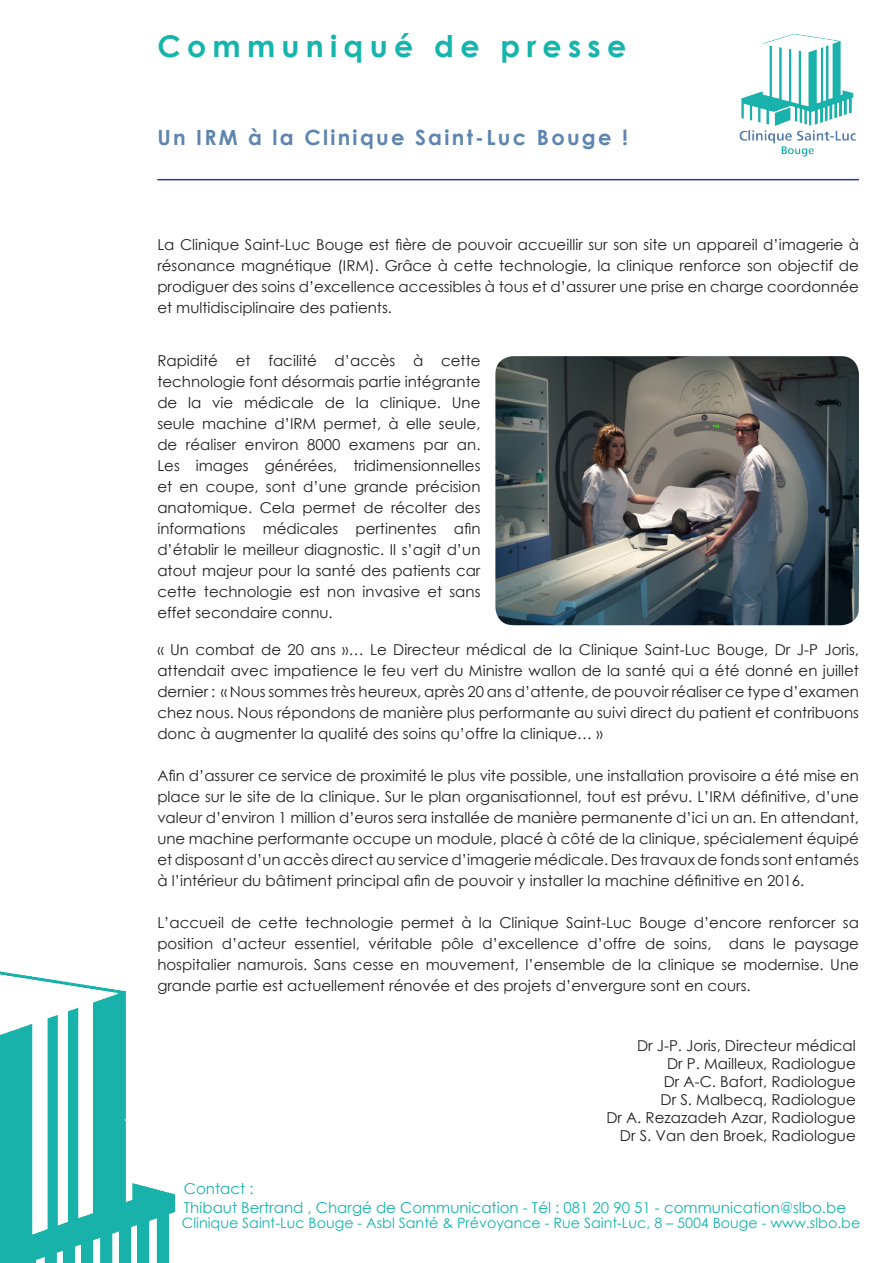
<style>
.page{position:relative;width:893px;height:1263px;background:#fff}
.page>*{position:absolute;margin:0;border:0;box-sizing:border-box;transform-origin:0 0}
.t1{font:700 30px "Century Gothic";letter-spacing:.21em;color:#15b4ac}
.t2{font:700 21px "Century Gothic";letter-spacing:.11em;color:#5e85b0}
.t3{font:15px/21px "Century Gothic";color:#231f20;text-align:justify}
.t4{font:15px "Century Gothic";color:#15b4ac}
.t5{font:14.25px "Century Gothic";color:#15b4ac}
</style>
<div class="page">
<img style="left:0;top:971px;width:176px;height:292px">
<img style="left:739px;top:33px;width:117px;height:124px">
<img style="left:495px;top:356px;width:364px;height:269px">
<hr style="left:157px;top:179px;width:702px;height:1px;background:#253f8e">
<p class="t1" style="left:157px;top:23px;width:470px">Communiqué de presse</p>
<p class="t2" style="left:157px;top:122px;width:472px">Un IRM à la Clinique Saint-Luc Bouge !</p>
<p class="t3" style="left:157px;top:234px;width:703px">La Clinique Saint-Luc Bouge est fière de pouvoir accueillir sur son site un appareil d’imagerie à résonance magnétique (IRM). Grâce à cette technologie, la clinique renforce son objectif de prodiguer des soins d’excellence accessibles à tous et d’assurer une prise en charge coordonnée et multidisciplinaire des patients.</p>
<p class="t3" style="left:157px;top:350px;width:325px">Rapidité et facilité d’accès à cette technologie font désormais partie intégrante de la vie médicale de la clinique. Une seule machine d’IRM permet, à elle seule, de réaliser environ 8000 examens par an.<br>Les images générées, tridimensionnelles et en coupe, sont d’une grande précision anatomique. Cela permet de récolter des informations médicales pertinentes afin d’établir le meilleur diagnostic. Il s’agit d’un atout majeur pour la santé des patients car cette technologie est non invasive et sans effet secondaire connu.</p>
<p class="t3" style="left:157px;top:639px;width:703px">« Un combat de 20 ans »… Le Directeur médical de la Clinique Saint-Luc Bouge, Dr J-P Joris, attendait avec impatience le feu vert du Ministre wallon de la santé qui a été donné en juillet dernier : « Nous sommes très heureux, après 20 ans d’attente, de pouvoir réaliser ce type d’examen chez nous. Nous répondons de manière plus performante au suivi direct du patient et contribuons donc à augmenter la qualité des soins qu’offre la clinique… »</p>
<p class="t3" style="left:157px;top:765px;width:703px">Afin d’assurer ce service de proximité le plus vite possible, une installation provisoire a été mise en place sur le site de la clinique. Sur le plan organisationnel, tout est prévu. L’IRM définitive, d’une valeur d’environ 1 million d’euros sera installée de manière permanente d’ici un an. En attendant, une machine performante occupe un module, placé à côté de la clinique, spécialement équipé et disposant d’un accès direct au service d’imagerie médicale. Des travaux de fonds sont entamés à l’intérieur du bâtiment principal afin de pouvoir y installer la machine définitive en 2016.</p>
<p class="t3" style="left:157px;top:912px;width:703px">L’accueil de cette technologie permet à la Clinique Saint-Luc Bouge d’encore renforcer sa position d’acteur essentiel, véritable pôle d’excellence d’offre de soins, dans le paysage hospitalier namurois. Sans cesse en mouvement, l’ensemble de la clinique se modernise. Une grande partie est actuellement rénovée et des projets d’envergure sont en cours.</p>
<p class="t3" style="left:637px;top:1035px;width:220px">Dr J-P. Joris, Directeur médical</p>
<p class="t3" style="left:667px;top:1053px;width:190px">Dr P. Mailleux, Radiologue</p>
<p class="t3" style="left:664px;top:1071px;width:193px">Dr A-C. Bafort, Radiologue</p>
<p class="t3" style="left:661px;top:1089px;width:197px">Dr S. Malbecq, Radiologue</p>
<p class="t3" style="left:606px;top:1107px;width:251px">Dr A. Rezazadeh Azar, Radiologue</p>
<p class="t3" style="left:620px;top:1125px;width:237px">Dr S. Van den Broek, Radiologue</p>
<p class="t4" style="left:184px;top:1178px;width:71px">Contact :</p>
<p class="t4" style="left:184px;top:1196px;width:664px">Thibaut Bertrand , Chargé de Communication - Tél : 081 20 90 51 - communication@slbo.be</p>
<p class="t5" style="left:182px;top:1213px;width:680px">Clinique Saint-Luc Bouge - Asbl Santé &amp; Prévoyance - Rue Saint-Luc, 8 – 5004 Bouge - www.slbo.be</p>
</div>
